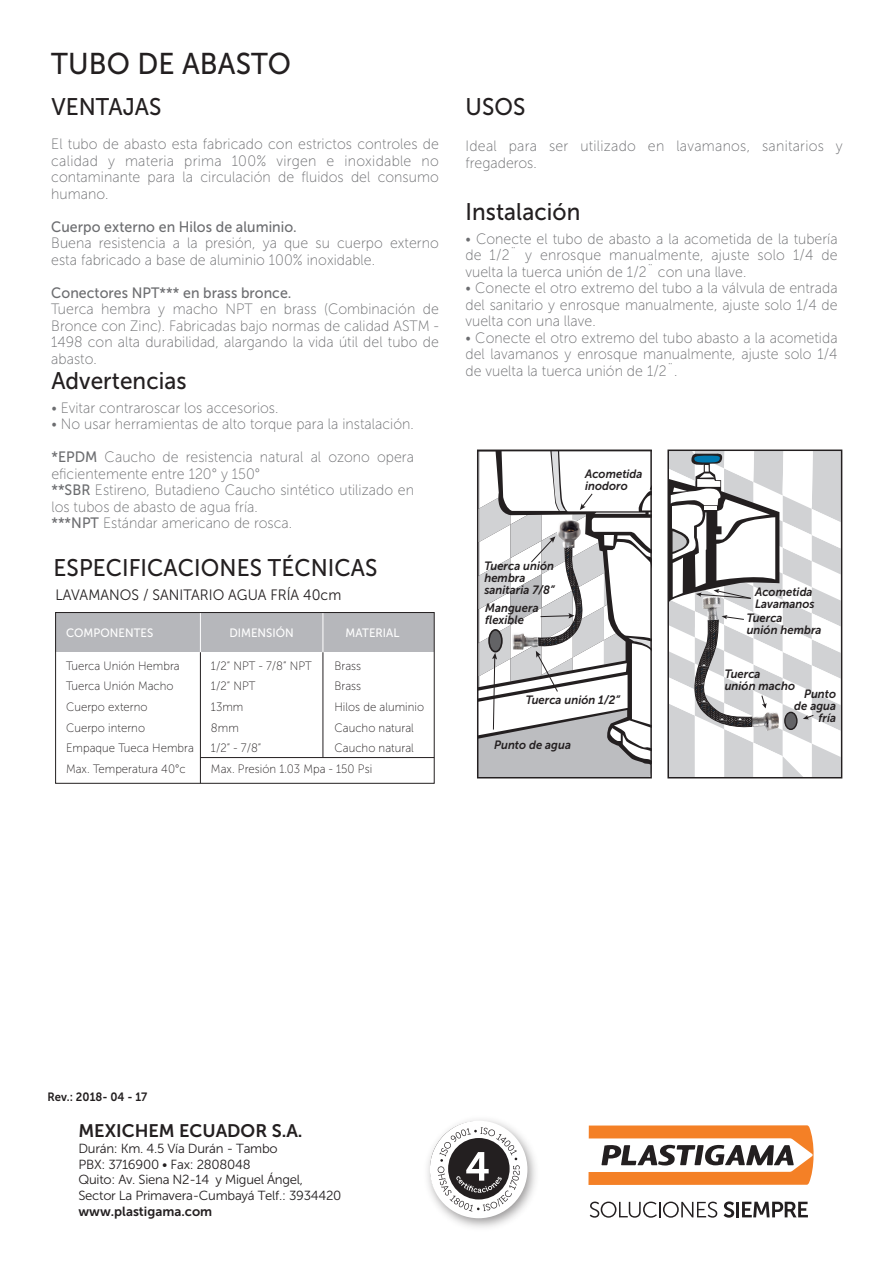
<style>
.page{position:relative;width:893px;height:1263px;background:#fff}
.page>*{position:absolute;margin:0;border:0;box-sizing:border-box;transform-origin:0 0}
.t1{font:30px "Museo Sans 500";letter-spacing:.005em;color:#231f20;scale:.94 1}
.t2{font:24px "Museo Sans 500";letter-spacing:.005em;color:#231f20;scale:.94 1}
.t3{font:18.15px "Museo Sans 700";color:#231f20}
.t4{font:15px/16.5px "Museo Sans 100";letter-spacing:.005em;color:#6c6d70;text-align:justify;scale:.94 1}
.t5{font:15px "Museo Sans 500";letter-spacing:.005em;color:#6c6d70;scale:.94 1}
.t6{font:15px "Museo Sans 300";letter-spacing:.005em;color:#231f20;scale:.94 1}
.t7{font:13.2px/15.8px "Museo Sans 300";letter-spacing:-.02em;color:#231f20}
.t8{font:13.2px "Museo Sans 700";color:#231f20}
.t9{font:12.15px/20.5px "Museo Sans 100";letter-spacing:.005em;color:#231f20;scale:.94 1}
.t10{font:12.15px "Museo Sans 500";letter-spacing:.005em;color:#fff;scale:.94 1}
.t11{font:italic 12px/12px "Museo Sans 700";letter-spacing:.005em;color:#231f20;scale:.94 1}
.t12{font:12px "Museo Sans 700";letter-spacing:.005em;color:#231f20;scale:.94 1}
.s1{font-family:"Museo Sans 500"}
</style>
<div class="page">
<div style="left:56px;top:612px;width:378px;height:40px;background:#b6b7bb"></div>
<hr style="left:200px;top:612px;width:1px;height:40px;background:#fff">
<hr style="left:323px;top:612px;width:1px;height:40px;background:#fff">
<hr style="left:200px;top:652px;width:1px;height:131px;background:#231f20">
<hr style="left:323px;top:652px;width:1px;height:105px;background:#231f20">
<div style="left:55px;top:612px;width:380px;height:172px;border:1px solid #231f20"></div>
<hr style="left:200px;top:757px;width:234px;height:1px;background:#231f20">
<svg style="left:670px;top:452px;width:169px;height:323px"></svg>
<div style="left:667px;top:449px;width:175px;height:329px;border:2px solid #231f20"></div>
<svg style="left:480px;top:452px;width:169px;height:323px"></svg>
<div style="left:477px;top:449px;width:175px;height:329px;border:2px solid #231f20"></div>
<img style="left:427px;top:1119px;width:109px;height:109px">
<div style="left:430px;top:1121px;width:97px;height:97px;background:#fff;border-radius:50%"></div>
<svg style="left:438px;top:1127px;width:82px;height:84px"></svg>
<svg style="left:588px;top:1125px;width:226px;height:60px"></svg>
<svg style="left:590px;top:1201px;width:127px;height:17px"></svg>
<svg style="left:724px;top:1201px;width:10px;height:17px"></svg>
<hr style="left:736px;top:1202px;width:3px;height:15px;background:#231f20">
<svg style="left:742px;top:1202px;width:66px;height:15px"></svg>
<h1 class="t1" style="left:51px;top:47px;width:256px">TUBO DE ABASTO</h1>
<h2 class="t2" style="left:51px;top:93px;width:119px">VENTAJAS</h2>
<p class="t4" style="left:51px;top:136px;width:414px">El tubo de abasto esta fabricado con estrictos controles de calidad y materia prima 100% virgen e inoxidable no contaminante para la circulación de fluidos del consumo humano.</p>
<p class="t5" style="left:51px;top:219px;width:263px">Cuerpo externo en Hilos de aluminio.</p>
<p class="t4" style="left:51px;top:235px;width:414px">Buena resistencia a la presión, ya que su cuerpo externo esta fabricado a base de aluminio 100% inoxidable.</p>
<p class="t5" style="left:51px;top:285px;width:257px">Conectores NPT*** en brass bronce.</p>
<p class="t4" style="left:51px;top:301px;width:414px">Tuerca hembra y macho NPT en brass (Combinación de Bronce con Zinc). Fabricadas bajo normas de calidad ASTM - 1498 con alta durabilidad, alargando la vida útil del tubo de abasto.</p>
<h2 class="t2" style="left:51px;top:368px;width:145px">Advertencias</h2>
<p class="t4" style="left:51px;top:399px;width:243px">• Evitar contraroscar los accesorios.</p>
<p class="t4" style="left:51px;top:416px;width:387px">• No usar herramientas de alto torque para la instalación.</p>
<p class="t4" style="left:51px;top:449px;width:387px;text-align:left"><span class="s1">*EPDM</span> Caucho de resistencia natural al ozono opera eficientemente entre 120° y 150°<br><span class="s1">**SBR</span> Estireno, Butadieno Caucho sintético utilizado en los tubos de abasto de agua fría.<br><span class="s1">***NPT</span> Estándar americano de rosca.</p>
<h2 class="t2" style="left:54px;top:554px;width:346px">ESPECIFICACIONES TÉCNICAS</h2>
<p class="t6" style="left:56px;top:587px;width:305px">LAVAMANOS / SANITARIO AGUA FRÍA 40cm</p>
<p class="t10" style="left:66px;top:626px;width:94px">COMPONENTES</p>
<p class="t10" style="left:229px;top:626px;width:70px">DIMENSIÓN</p>
<p class="t10" style="left:346px;top:626px;width:59px">MATERIAL</p>
<p class="t9" style="left:66px;top:655px;width:138px">Tuerca Unión Hembra<br>Tuerca Unión Macho<br>Cuerpo externo<br>Cuerpo interno<br>Empaque Tueca Hembra<br>Max. Temperatura 40°c</p>
<p class="t9" style="left:334px;top:655px;width:97px">Brass<br>Brass<br>Hilos de aluminio<br>Caucho natural<br>Caucho natural</p>
<p class="t9" style="left:211px;top:655px;width:173px">1/2” NPT - 7/8” NPT<br>1/2” NPT<br>13mm<br>8mm<br>1/2” - 7/8”<br>Max. Presión 1.03 Mpa - 150 Psi</p>
<h2 class="t2" style="left:466px;top:93px;width:65px">USOS</h2>
<p class="t4" style="left:465px;top:138px;width:403px">Ideal para ser utilizado en lavamanos, sanitarios y fregaderos.</p>
<h2 class="t2" style="left:466px;top:199px;width:124px">Instalación</h2>
<p class="t4" style="left:465px;top:230px;width:397px">• Conecte el tubo de abasto a la acometida de la tubería de 1/2¨ y enrosque manualmente, ajuste solo 1/4 de vuelta la tuerca unión de 1/2¨ con una llave.</p>
<p class="t4" style="left:465px;top:280px;width:397px">• Conecte el otro extremo del tubo a la válvula de entrada del sanitario y enrosque manualmente, ajuste solo 1/4 de vuelta con una llave.</p>
<p class="t4" style="left:465px;top:329px;width:397px">• Conecte el otro extremo del tubo abasto a la acometida del lavamanos y enrosque manualmente, ajuste solo 1/4 de vuelta la tuerca unión de 1/2¨.</p>
<p class="t11" style="left:484px;top:560px;width:76px">Tuerca unión hembra sanitaria 7/8”</p>
<p class="t11" style="left:485px;top:602px;width:58px">Manguera flexible</p>
<p class="t11" style="left:585px;top:468px;width:63px">Acometida inodoro</p>
<p class="t11" style="left:526px;top:694px;width:102px">Tuerca unión 1/2”</p>
<p class="t11" style="left:494px;top:739px;width:83px">Punto de agua</p>
<p class="t11" style="left:755px;top:585px;width:65px">Acometida<br>Lavamanos</p>
<p class="t11" style="left:747px;top:612px;width:81px">Tuerca<br>unión hembra</p>
<p class="t11" style="left:725px;top:667px;width:76px">Tuerca<br>unión macho</p>
<p class="t11" style="left:794px;top:687px;width:46px;text-align:right">Punto de agua fría</p>
<p class="t12" style="left:48px;top:1090px;width:108px">Rev.: 2018- 04 - 17</p>
<p class="t3" style="left:78px;top:1121px;width:226px">MEXICHEM ECUADOR S.A.</p>
<p class="t7" style="left:78px;top:1140px;width:264px">Durán: Km. 4.5 Vía Durán - Tambo<br>PBX: 3716900 • Fax: 2808048<br>Quito: Av. Siena N2-14 y Miguel Ángel, Sector La Primavera-Cumbayá Telf.: 3934420</p>
<p class="t8" style="left:78px;top:1204px;width:135px">www.plastigama.com</p>
</div>
